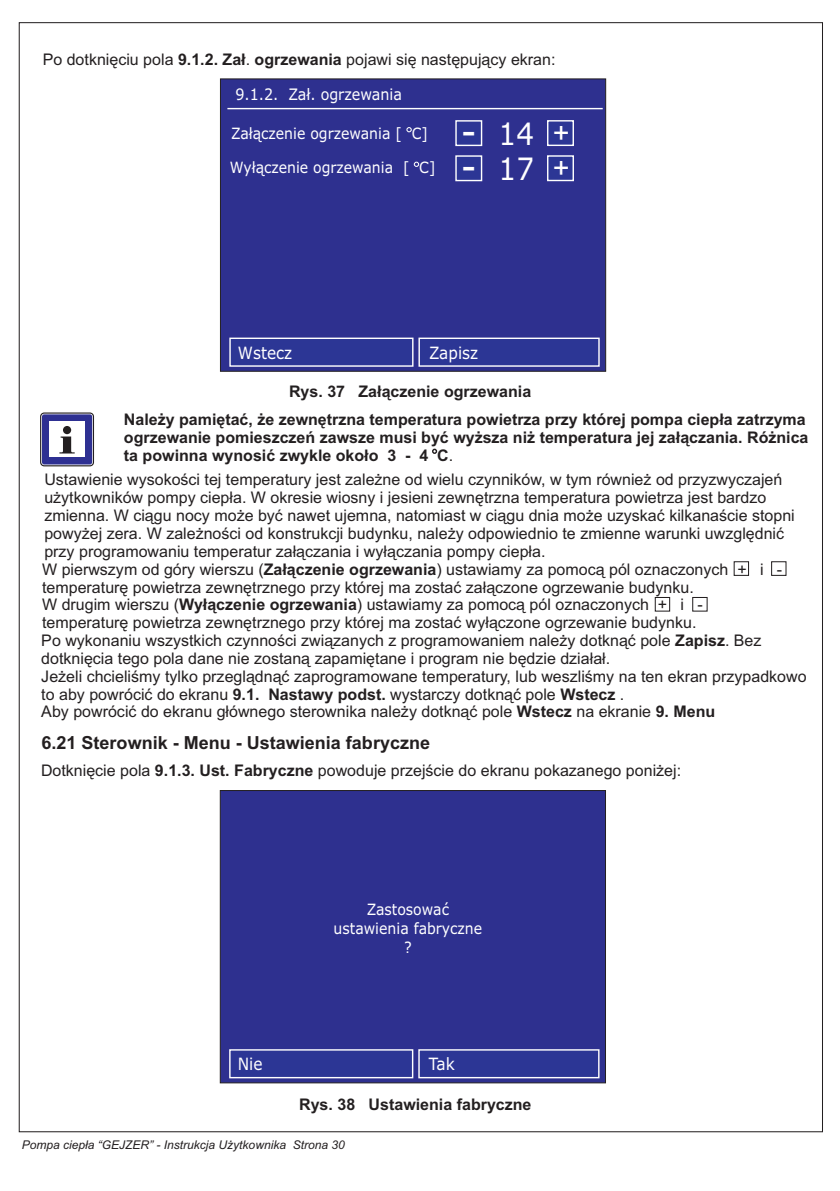
<style>
.page{position:relative;width:840px;height:1191px;background:#fff}
.page>*{position:absolute;margin:0;border:0;box-sizing:border-box;transform-origin:0 0}
.t1{font:39.8px/35.2px "Arial";color:#fff}
.t2{font:30.8px/35.2px "Verdana";color:#fff;scale:.9 1}
.t3{font:28.8px/35.2px "Arial";color:#fff}
.t4{font:700 18px "Arial";color:#231f20}
.t5{font:17px "Verdana";color:#fff;scale:.9 1}
.t6{font:16px/17.8px "Arial";color:#231f20}
.t7{font:700 16px/17.8px "Arial";color:#231f20}
.t8{font:15.8px "Verdana";color:#fff;scale:.9 1}
.t9{font:15.6px/19px "Verdana";color:#fff;text-align:center;scale:.9 1}
.t10{font:italic 12px "Arial";color:#231f20}
.s1{font-weight:700}
.s2{font-weight:400}
</style>
<div class="page">
<div style="left:220px;top:78px;width:385px;height:294px;background:#2e308f"></div>
<hr style="left:227px;top:108px;width:375px;height:1px;background:#fff">
<svg style="left:546px;top:119px;width:28px;height:28px"></svg>
<svg style="left:546px;top:155px;width:28px;height:27px"></svg>
<svg style="left:454px;top:119px;width:28px;height:28px"></svg>
<svg style="left:454px;top:155px;width:28px;height:27px"></svg>
<svg style="left:228px;top:337px;width:372px;height:30px;background:#424b9f"></svg>
<svg style="left:413px;top:162px;width:6px;height:5px"></svg>
<svg style="left:406px;top:127px;width:5px;height:5px"></svg>
<div style="left:733px;top:561px;width:15px;height:15px;border:1px solid #231f20"></div>
<div style="left:654px;top:597px;width:15px;height:14px;border:1px solid #231f20"></div>
<div style="left:770px;top:561px;width:16px;height:15px;border:1px solid #231f20"></div>
<div style="left:691px;top:597px;width:16px;height:14px;border:1px solid #231f20"></div>
<div style="left:220px;top:790px;width:385px;height:293px;background:#2e308f"></div>
<svg style="left:228px;top:1048px;width:372px;height:31px;background:#424a9f"></svg>
<svg style="left:40px;top:412px;width:54px;height:54px"></svg>
<div style="left:42px;top:414px;width:50px;height:50px;background:#2e3092;border-radius:2px"></div>
<div style="left:49px;top:422px;width:36px;height:35px;background:#fff"></div>
<div style="left:63px;top:426px;width:8px;height:8px;background:#231f20;border-radius:50%"></div>
<svg style="left:59px;top:436px;width:16px;height:17px"></svg>
<svg style="left:432px;top:448px;width:5px;height:6px"></svg>
<p class="t6" style="left:43px;top:52px;width:514px">Po dotkniêciu pola <span class="s1">9.1.2. Za³</span>. <span class="s1">ogrzewania</span> pojawi siê nastêpuj¹cy ekran:</p>
<p class="t8" style="left:235px;top:88px;width:186px">9.1.2. Za³. ogrzewania</p>
<p class="t9" style="left:231px;top:125px;width:220px">Za³¹czenie ogrzewania [ C]</p>
<p class="t9" style="left:230px;top:160px;width:230px">Wy³¹czenie ogrzewania [ C]</p>
<h1 class="t1" style="left:462px;top:116px;width:15px">- -</h1>
<h2 class="t2" style="left:498px;top:118px;width:41px">14<br>17</h2>
<h3 class="t3" style="left:552px;top:118px;width:18px">+ +</h3>
<p class="t5" style="left:238px;top:345px;width:62px">Wstecz</p>
<p class="t5" style="left:429px;top:345px;width:56px">Zapisz</p>
<p class="t7" style="left:289px;top:383px;width:243px">Rys. 37 Za³¹czenie ogrzewania</p>
<p class="t7" style="left:124px;top:412px;width:685px">Nale¿y pamiêtaæ, ¿e zewnêtrzna temperatura powietrza przy której pompa ciep³a zatrzyma ogrzewanie pomieszczeñ zawsze musi byæ wy¿sza ni¿ temperatura jej za³¹czania. Ró¿nica ta powinna wynosiæ zwykle oko³o 3 - 4 C<span class="s2">.</span></p>
<p class="t6" style="left:44px;top:472px;width:751px">Ustawienie wysokoœci tej temperatury jest zale¿ne od wielu czynników, w tym równie¿ od przyzwyczajeñ u¿ytkowników pompy ciep³a. W okresie wiosny i jesieni zewnêtrzna temperatura powietrza jest bardzo zmienna. W ci¹gu nocy mo¿e byæ nawet ujemna, natomiast w ci¹gu dnia mo¿e uzyskaæ kilkanaœcie stopni powy¿ej zera. W zale¿noœci od konstrukcji budynku, nale¿y odpowiednio te zmienne warunki uwzglêdniæ przy programowaniu temperatur za³¹czania i wy³¹czania pompy ciep³a.</p>
<p class="t6" style="left:41px;top:597px;width:766px">W drugim wierszu (<span class="s1">Wy³¹czenie ogrzewania</span>) ustawiamy za pomoc¹ pól oznaczonych + i -<br>temperaturê powietrza zewnêtrznego przy której ma zostaæ wy³¹czone ogrzewanie budynku.<br>Po wykonaniu wszystkich czynnoœci zwi¹zanych z programowaniem nale¿y dotkn¹æ pole <span class="s1">Zapisz</span>. Bez dotkniêcia tego pola dane nie zostan¹ zapamiêtane i program nie bêdzie dzia³a³.<br>Je¿eli chcieliœmy tylko przegl¹dn¹æ zaprogramowane temperatury, lub weszliœmy na ten ekran przypadkowo to aby powróciæ do ekranu <span class="s1">9.1. Nastawy podst.</span> wystarczy dotkn¹æ pole <span class="s1">Wstecz</span> .<br>Aby powróciæ do ekranu g³ównego sterownika nale¿y dotkn¹æ pole <span class="s1">Wstecz</span> na ekranie <span class="s1">9. Menu</span></p>
<p class="t4" style="left:41px;top:735px;width:390px">6.21 Sterownik - Menu - Ustawienia fabryczne</p>
<p class="t6" style="left:42px;top:562px;width:741px">W pierwszym od góry wierszu (<span class="s1">Za³¹czenie ogrzewania</span>) ustawiamy za pomoc¹ pól oznaczonych + i - temperaturê powietrza zewnêtrznego przy której ma zostaæ za³¹czone ogrzewanie budynku.</p>
<p class="t6" style="left:41px;top:763px;width:641px">Dotkniêcie pola <span class="s1">9.1.3. Ust. Fabryczne</span> powoduje przejœcie do ekranu pokazanego poni¿ej:</p>
<p class="t9" style="left:333px;top:901px;width:166px">Zastosowaæ ustawienia fabryczne ?</p>
<p class="t5" style="left:237px;top:1057px;width:29px">Nie</p>
<p class="t5" style="left:429px;top:1057px;width:30px">Tak</p>
<p class="t7" style="left:299px;top:1097px;width:234px">Rys. 38 Ustawienia fabryczne</p>
<p class="t10" style="left:22px;top:1140px;width:324px">Pompa ciep³a “GEJZER” - Instrukcja U¿ytkownika Strona 30</p>
</div>
